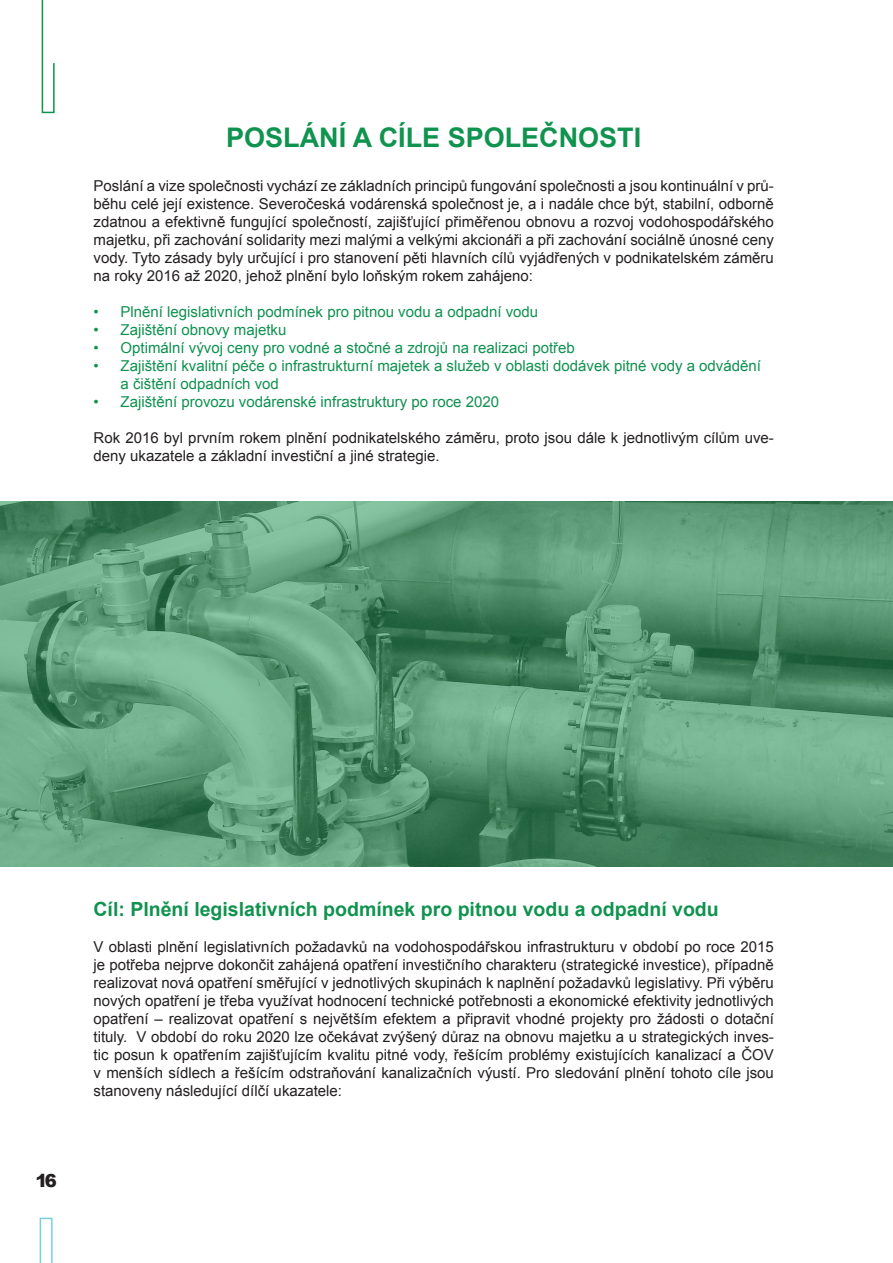
<style>
.page{position:relative;width:893px;height:1263px;background:#fff}
.page>*{position:absolute;margin:0;border:0;box-sizing:border-box;transform-origin:0 0}
.nadpis{font:700 27px "Arial";color:#10934f}
.mini_nadpis{font:700 19.5px "Arial";color:#10934f}
.t1{font:900 18px "Arial";color:#231f20}
.t2{font:15px/18px "Arial";color:#231f20;text-align:justify}
.t3{font:15px/18px "Arial";color:#0f914f}
</style>
<div class="page">
<svg style="left:39px;top:1217px;width:14px;height:46px"></svg>
<svg style="left:41px;top:0;width:14px;height:114px"></svg>
<img style="left:0;top:502px;width:893px;height:364px">
<p class="nadpis" style="left:226px;top:120px;width:417px">POSLÁNÍ A CÍLE SPOLEČNOSTI</p>
<p class="t2" style="left:94px;top:177px;width:682px">Poslání a vize společnosti vychází ze základních principů fungování společnosti a jsou kontinuální v prů&shy;běhu celé její existence. Severočeská vodárenská společnost je, a i nadále chce být, stabilní, odborně zdatnou a efektivně fungující společností, zajišťující přiměřenou obnovu a rozvoj vodohospodářského majetku, při zachování solidarity mezi malými a velkými akcionáři a při zachování sociálně únosné ceny vody. Tyto zásady byly určující i pro stanovení pěti hlavních cílů vyjádřených v podnikatelském záměru na roky 2016 až 2020, jehož plnění bylo loňským rokem zahájeno:</p>
<p class="t3" style="left:94px;top:303px;width:446px">• Plnění legislativních podmínek pro pitnou vodu a odpadní vodu</p>
<p class="t3" style="left:94px;top:321px;width:194px">• Zajištění obnovy majetku</p>
<p class="t3" style="left:94px;top:339px;width:483px">• Optimální vývoj ceny pro vodné a stočné a zdrojů na realizaci potřeb</p>
<p class="t3" style="left:121px;top:357px;width:642px;text-indent:-27px">• Zajištění kvalitní péče o infrastrukturní majetek a služeb v oblasti dodávek pitné vody a odvádění a čištění odpadních vod</p>
<p class="t3" style="left:94px;top:393px;width:407px">• Zajištění provozu vodárenské infrastruktury po roce 2020</p>
<p class="t2" style="left:94px;top:429px;width:682px">Rok 2016 byl prvním rokem plnění podnikatelského záměru, proto jsou dále k jednotlivým cílům uve&shy;deny ukazatele a základní investiční a jiné strategie.</p>
<p class="t1" style="left:35px;top:1167px;width:23px">16</p>
<p class="mini_nadpis" style="left:94px;top:896px;width:627px">Cíl: Plnění legislativních podmínek pro pitnou vodu a odpadní vodu</p>
<p class="t2" style="left:94px;top:938px;width:682px">V oblasti plnění legislativních požadavků na vodohospodářskou infrastrukturu v období po roce 2015 je potřeba nejprve dokončit zahájená opatření investičního charakteru (strategické investice), případně realizovat nová opatření směřující v jednotlivých skupinách k naplnění požadavků legislativy. Při výběru nových opatření je třeba využívat hodnocení technické potřebnosti a ekonomické efektivity jednotlivých opatření – realizovat opatření s největším efektem a připravit vhodné projekty pro žádosti o dotační tituly. V období do roku 2020 lze očekávat zvýšený důraz na obnovu majetku a u strategických inves&shy;tic posun k opatřením zajišťujícím kvalitu pitné vody, řešícím problémy existujících kanalizací a ČOV v menších sídlech a řešícím odstraňování kanalizačních výustí. Pro sledování plnění tohoto cíle jsou stanoveny následující dílčí ukazatele:</p>
</div>
